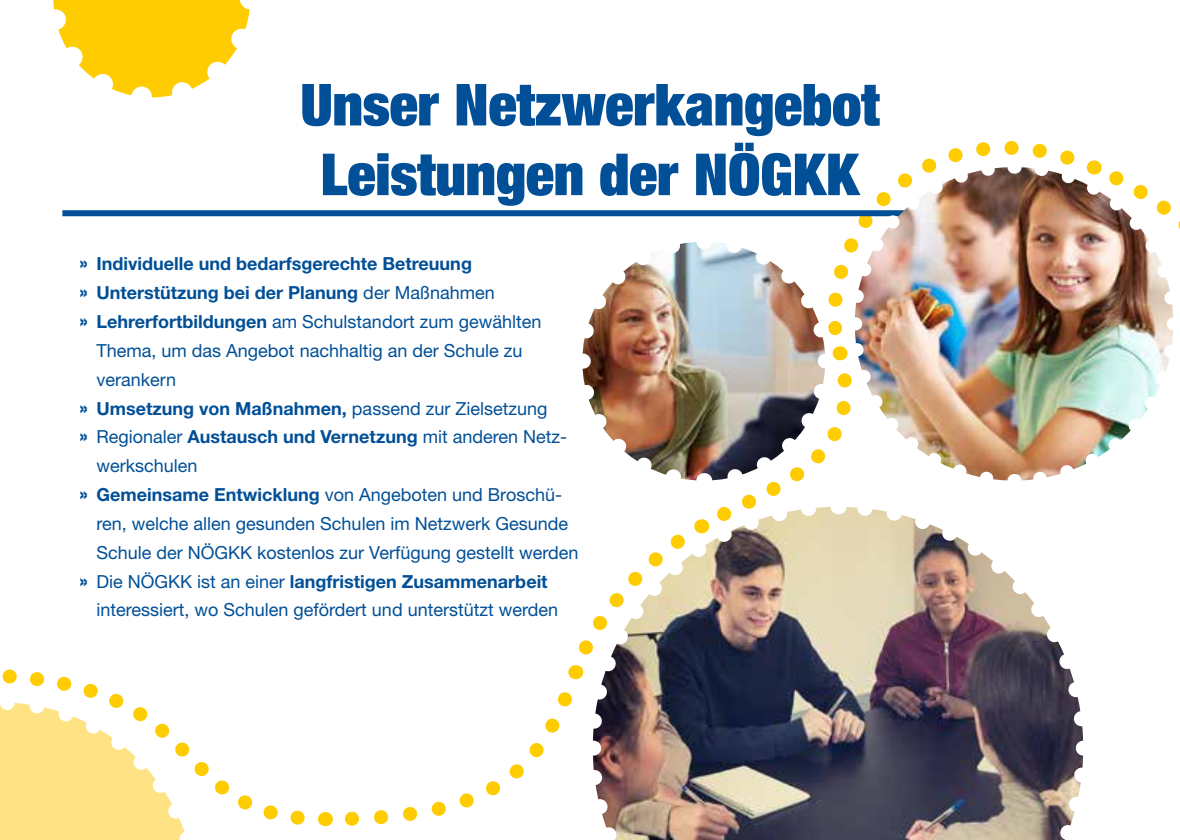
<style>
.page{position:relative;width:1180px;height:840px;background:#fff}
.page>*{position:absolute;margin:0;border:0;box-sizing:border-box;transform-origin:0 0}
.t1{font:900 condensed 58px/69.6px "Helvetica Neue LT Std";color:#004f97;text-align:center}
.t2{font:18px "Helvetica Neue LT Std";color:#004f97}
.t3{font:700 18px "Helvetica Neue LT Std";color:#004f97}
.s1{font-stretch:condensed;font-size:20px}
.s2{font-weight:400}
.s3{font-weight:700;font-stretch:condensed;font-size:20px}
.s4{font-weight:700}
</style>
<div class="page">
<svg style="left:0;top:832px;width:184px;height:7px"></svg>
<svg style="left:949px;top:140px;width:124px;height:13px"></svg>
<svg style="left:0;top:669px;width:305px;height:163px"></svg>
<svg style="left:0;top:669px;width:1px;height:13px"></svg>
<div style="left:62px;top:210px;width:1055px;height:6px;background:#004f97"></div>
<svg style="left:53px;top:0;width:196px;height:97px"></svg>
<img style="left:325px;top:153px;width:855px;height:687px">
<h1 class="t1" style="left:300px;top:68px;width:580px">Unser Netzwerkangebot<br>Leistungen der NÖGKK</h1>
<p class="t3" style="left:79px;top:253px;width:394px"><span class="s1">»</span> Individuelle und bedarfsgerechte Betreuung</p>
<p class="t3" style="left:79px;top:281px;width:417px"><span class="s1">»</span> Unterstützung bei der Planung <span class="s2">der Maßnahmen</span></p>
<p class="t2" style="left:79px;top:311px;width:463px"><span class="s3">»</span> <span class="s4">Lehrerfortbildungen</span> am Schulstandort zum gewählten</p>
<p class="t2" style="left:96px;top:339px;width:427px">Thema, um das Angebot nachhaltig an der Schule zu</p>
<p class="t2" style="left:96px;top:368px;width:81px">verankern</p>
<p class="t3" style="left:79px;top:397px;width:469px"><span class="s1">»</span> Umsetzung von Maßnahmen, <span class="s2">passend zur Zielsetzung</span></p>
<p class="t2" style="left:79px;top:426px;width:489px"><span class="s3">»</span> Regionaler <span class="s4">Austausch und Vernetzung</span> mit anderen Netz-</p>
<p class="t2" style="left:96px;top:455px;width:102px">werkschulen</p>
<p class="t2" style="left:79px;top:483px;width:484px"><span class="s3">»</span> <span class="s4">Gemeinsame Entwicklung</span> von Angeboten und Broschü-</p>
<p class="t2" style="left:96px;top:512px;width:473px">ren, welche allen gesunden Schulen im Netzwerk Gesunde</p>
<p class="t2" style="left:96px;top:541px;width:483px">Schule der NÖGKK kostenlos zur Verfügung gestellt werden</p>
<p class="t3" style="left:79px;top:569px;width:469px"><span class="s1">»</span> <span class="s2">Die NÖGKK ist an einer</span> langfristigen Zusammenarbeit</p>
<p class="t2" style="left:96px;top:599px;width:463px">interessiert, wo Schulen gefördert und unterstützt werden</p>
</div>
